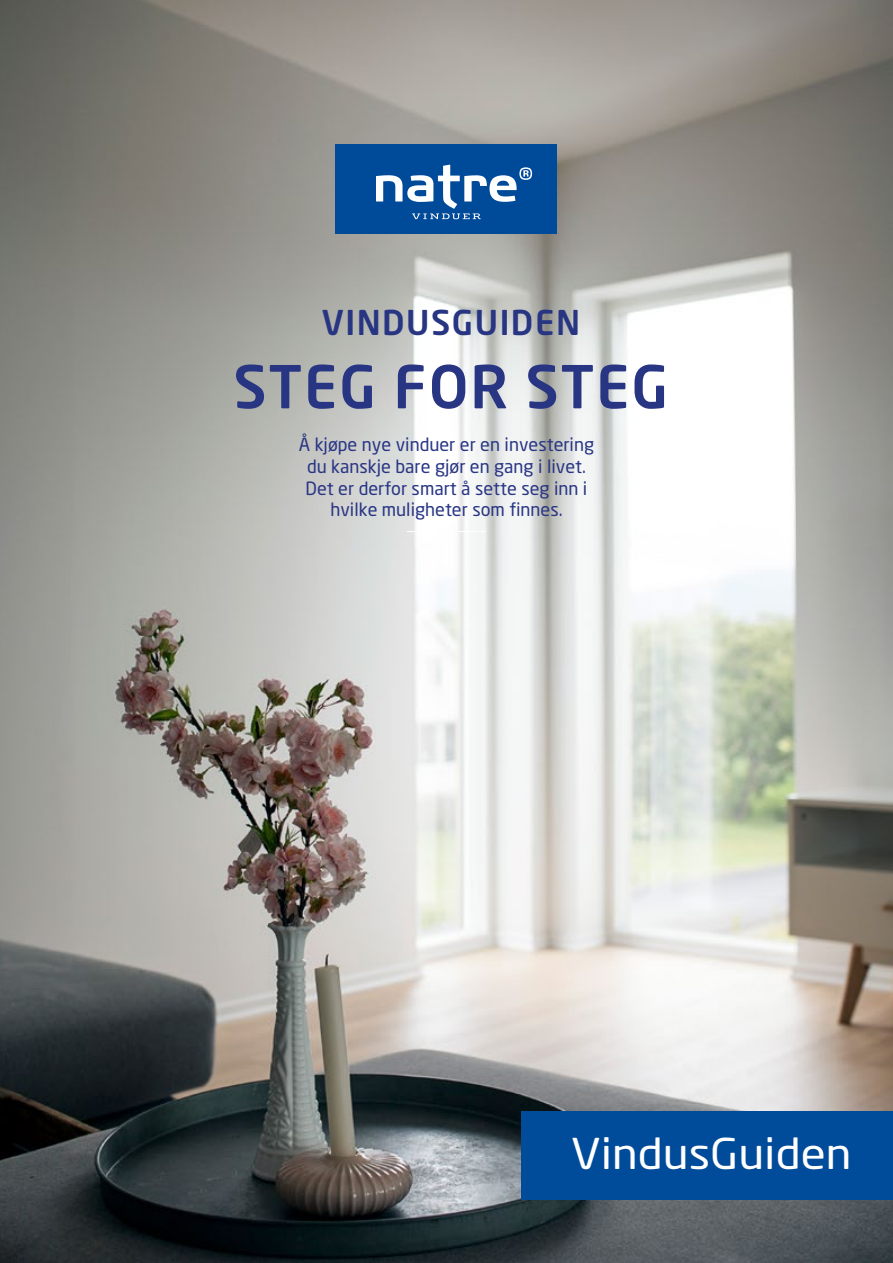
<style>
.page{position:relative;width:893px;height:1263px;background:#fff}
.page>*{position:absolute;margin:0;border:0;box-sizing:border-box;transform-origin:0 0}
.t1{font:500 58.35px "Neo Sans";letter-spacing:.03em;color:#283583}
.t2{font:42px "Neo Sans";color:#fff;scale:1.1 1}
.t3{font:500 33.75px "Neo Sans";letter-spacing:.045em;color:#283583}
.t4{font:18px/21.6px "Neo Sans";color:#283583;text-align:center}
</style>
<div class="page">
<img style="left:0;top:0;width:893px;height:1263px">
<hr style="left:407px;top:531px;width:79px;height:1px;background:#fff">
<div style="left:336px;top:145px;width:221px;height:89px;background:#004a9a"></div>
<svg style="left:376px;top:165px;width:156px;height:54px"></svg>
<div style="left:521px;top:1111px;width:372px;height:88px;background:#004b9a"></div>
<h3 class="t3" style="left:322px;top:301px;width:260px">VINDUSGUIDEN</h3>
<h1 class="t1" style="left:233px;top:350px;width:436px">STEG FOR STEG</h1>
<p class="t4" style="left:299px;top:434px;width:297px">Å kjøpe nye vinduer er en investering du kanskje bare gjør en gang i livet.<br>Det er derfor smart å sette seg inn i hvilke muligheter som finnes.</p>
<h2 class="t2" style="left:571px;top:1128px;width:256px">VindusGuiden</h2>
</div>
